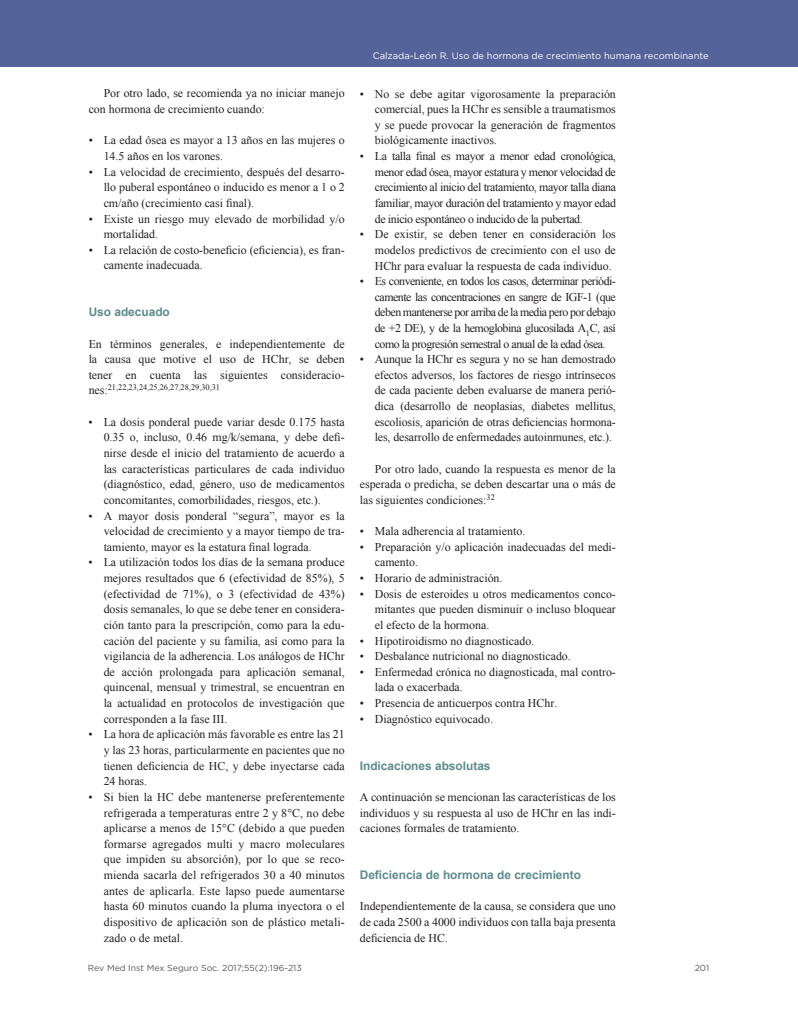
<style>
.page{position:relative;width:798px;height:1028px;background:#fff}
.page>*{position:absolute;margin:0;border:0;box-sizing:border-box;transform-origin:0 0}
.t1{font:11.88px/15.6px "Times New Roman";color:#231f20;text-align:justify}
.t2{font:700 11.88px "Arial";color:#5d8b8b}
.t3{font:9.38px "Gotham";color:#fff}
.t4{font:8.75px "Gotham";color:#57585a}
.t5{font:8.38px "Times New Roman";color:#231f20}
.s1{font-size:11.88px}
</style>
<div class="page">
<div style="left:0;top:0;width:797px;height:66px;background:#54639a"></div>
<p class="t1" style="left:89px;top:85px;width:257px;text-indent:15px">Por otro lado, se recomienda ya no iniciar manejo con hormona de crecimiento cuando:</p>
<p class="t1" style="left:104px;top:132px;width:242px;text-indent:-15px">• La edad ósea es mayor a 13 años en las mujeres o<br>14.5 años en los varones.</p>
<p class="t1" style="left:104px;top:164px;width:242px;text-indent:-15px">• La velocidad de crecimiento, después del desarro&shy;llo puberal espontáneo o inducido es menor a 1 o 2 cm/año (crecimiento casi final).</p>
<p class="t1" style="left:104px;top:210px;width:242px;text-indent:-15px">• Existe un riesgo muy elevado de morbilidad y/o mortalidad.</p>
<p class="t1" style="left:104px;top:242px;width:242px;text-indent:-15px">• La relación de costo-beneficio (eficiencia), es fran&shy;camente inadecuada.</p>
<p class="t2" style="left:89px;top:304px;width:83px">Uso adecuado</p>
<p class="t1" style="left:89px;top:335px;width:257px">En términos generales, e independientemente de la causa que motive el uso de HChr, se deben tener en cuenta las siguientes consideracio-</p>
<p class="t5" style="left:89px;top:382px;width:133px"><span class="s1">nes:</span>21,22,23,24,25,26,27,28,29,30,31</p>
<p class="t1" style="left:104px;top:414px;width:242px;text-indent:-15px">• La dosis ponderal puede variar desde 0.175 hasta 0.35 o, incluso, 0.46 mg/k/semana, y debe defi&shy;nirse desde el inicio del tratamiento de acuerdo a las características particulares de cada individuo (diagnóstico, edad, género, uso de medicamentos concomitantes, comorbilidades, riesgos, etc.).</p>
<p class="t1" style="left:104px;top:507px;width:242px;text-indent:-15px">• A mayor dosis ponderal “segura”, mayor es la velocidad de crecimiento y a mayor tiempo de tra&shy;tamiento, mayor es la estatura final lograda.</p>
<p class="t1" style="left:104px;top:554px;width:242px;text-indent:-15px">• La utilización todos los días de la semana produce mejores resultados que 6 (efectividad de 85%), 5 (efectividad de 71%), o 3 (efectividad de 43%) dosis semanales, lo que se debe tener en considera&shy;ción tanto para la prescripción, como para la edu&shy;cación del paciente y su familia, así como para la vigilancia de la adherencia. Los análogos de HChr de acción prolongada para aplicación semanal, quincenal, mensual y trimestral, se encuentran en la actualidad en protocolos de investigación que corresponden a la fase III.</p>
<p class="t1" style="left:104px;top:726px;width:242px;text-indent:-15px">• La hora de aplicación más favorable es entre las 21 y las 23 horas, particularmente en pacientes que no tienen deficiencia de HC, y debe inyectarse cada 24 horas.</p>
<p class="t1" style="left:104px;top:789px;width:242px;text-indent:-15px">• Si bien la HC debe mantenerse preferentemente refrigerada a temperaturas entre 2 y 8°C, no debe aplicarse a menos de 15°C (debido a que pueden formarse agregados multi y macro moleculares que impiden su absorción), por lo que se reco&shy;mienda sacarla del refrigerados 30 a 40 minutos antes de aplicarla. Este lapso puede aumentarse hasta 60 minutos cuando la pluma inyectora o el dispositivo de aplicación son de plástico metali&shy;zado o de metal.</p>
<p class="t4" style="left:88px;top:962px;width:215px">Rev Med Inst Mex Seguro Soc. 2017;55(2):196-213</p>
<p class="t3" style="left:372px;top:49px;width:337px">Calzada-León R. Uso de hormona de crecimiento humana recombinante</p>
<p class="t1" style="left:374px;top:86px;width:242px;text-indent:-15px">• No se debe agitar vigorosamente la preparación comercial, pues la HChr es sensible a traumatismos y se puede provocar la generación de fragmentos biológicamente inactivos.</p>
<p class="t1" style="left:374px;top:148px;width:242px;text-indent:-15px">• La talla final es mayor a menor edad cronológica, menor edad ósea, mayor estatura y menor velocidad de crecimiento al inicio del tratamiento, mayor talla diana familiar, mayor duración del tratamiento y mayor edad de inicio espontáneo o inducido de la pubertad.</p>
<p class="t1" style="left:374px;top:226px;width:242px;text-indent:-15px">• De existir, se deben tener en consideración los modelos predictivos de crecimiento con el uso de HChr para evaluar la respuesta de cada individuo.</p>
<p class="t1" style="left:374px;top:273px;width:242px;text-indent:-15px">• Es conveniente, en todos los casos, determinar periódi&shy;camente las concentraciones en sangre de IGF-1 (que deben mantenerse por arriba de la media pero por debajo de +2 DE), y de la hemoglobina glucosilada A<sub>1</sub>C, así como la progresión semestral o anual de la edad ósea.</p>
<p class="t1" style="left:374px;top:351px;width:242px;text-indent:-15px">• Aunque la HChr es segura y no se han demostrado efectos adversos, los factores de riesgo intrínsecos de cada paciente deben evaluarse de manera perió&shy;dica (desarrollo de neoplasias, diabetes mellitus, escoliosis, aparición de otras deficiencias hormona&shy;les, desarrollo de enfermedades autoinmunes, etc.).</p>
<p class="t1" style="left:359px;top:460px;width:257px;text-indent:15px">Por otro lado, cuando la respuesta es menor de la esperada o predicha, se deben descartar una o más de las siguientes condiciones:<sup>32</sup></p>
<p class="t1" style="left:359px;top:523px;width:167px">• Mala adherencia al tratamiento.</p>
<p class="t1" style="left:374px;top:539px;width:242px;text-indent:-15px">• Preparación y/o aplicación inadecuadas del medi&shy;camento.</p>
<p class="t1" style="left:359px;top:570px;width:144px">• Horario de administración.</p>
<p class="t1" style="left:374px;top:585px;width:242px;text-indent:-15px">• Dosis de esteroides u otros medicamentos conco&shy;mitantes que pueden disminuir o incluso bloquear el efecto de la hormona.</p>
<p class="t1" style="left:359px;top:632px;width:176px">• Hipotiroidismo no diagnosticado.</p>
<p class="t1" style="left:359px;top:648px;width:212px">• Desbalance nutricional no diagnosticado.</p>
<p class="t1" style="left:374px;top:664px;width:242px;text-indent:-15px">• Enfermedad crónica no diagnosticada, mal contro&shy;lada o exacerbada.</p>
<p class="t1" style="left:359px;top:695px;width:199px">• Presencia de anticuerpos contra HChr.</p>
<p class="t1" style="left:359px;top:710px;width:135px">• Diagnóstico equivocado.</p>
<p class="t2" style="left:359px;top:757px;width:132px">Indicaciones absolutas</p>
<p class="t1" style="left:359px;top:789px;width:257px">A continuación se mencionan las características de los individuos y su respuesta al uso de HChr en las indi&shy;caciones formales de tratamiento.</p>
<p class="t2" style="left:359px;top:867px;width:223px">Deficiencia de hormona de crecimiento</p>
<p class="t1" style="left:359px;top:898px;width:257px">Independientemente de la causa, se considera que uno de cada 2500 a 4000 individuos con talla baja presenta deficiencia de HC.</p>
<p class="t4" style="left:694px;top:962px;width:16px">201</p>
</div>
